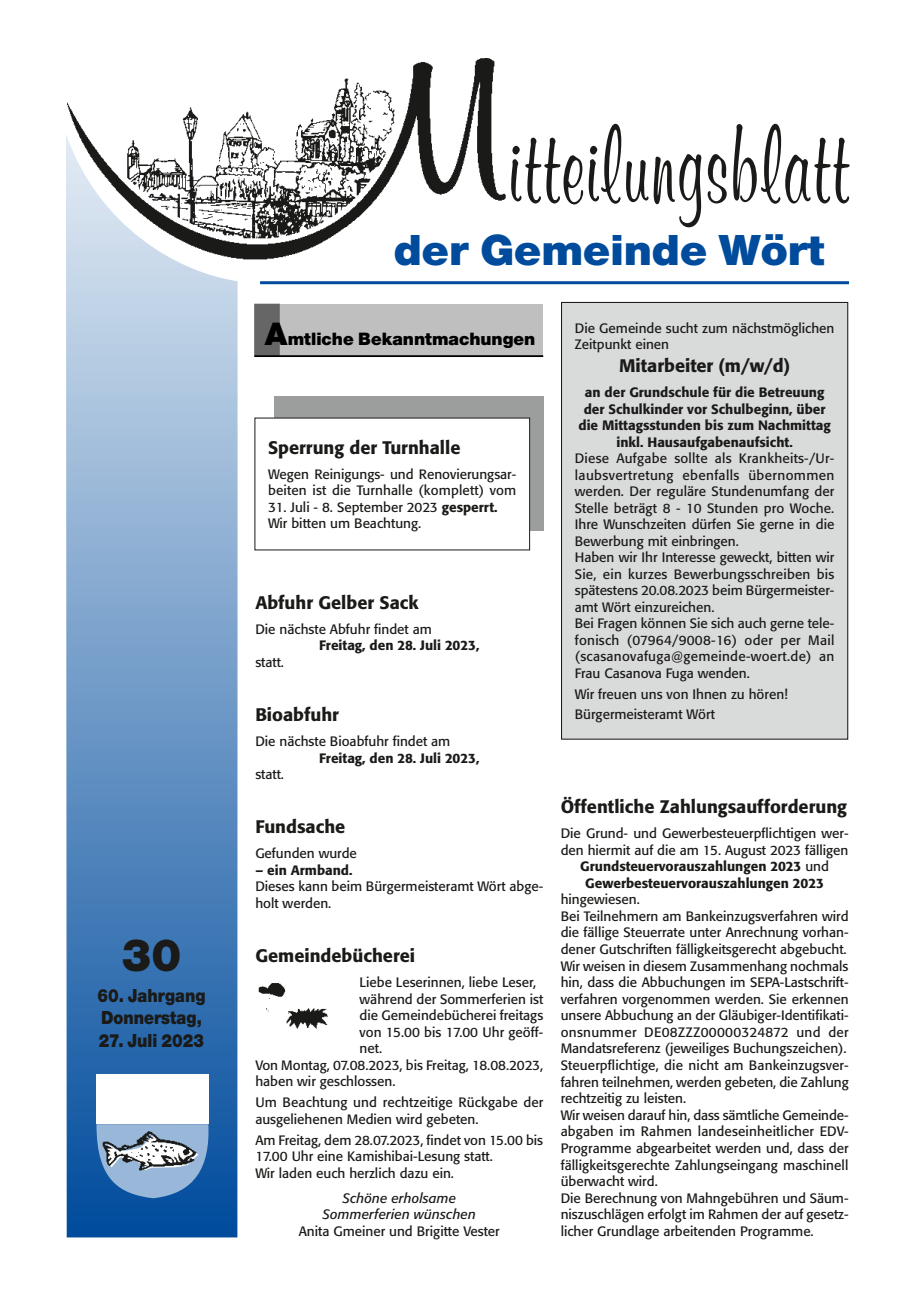
<style>
.page{position:relative;width:915px;height:1297px;background:#fff}
.page>*{position:absolute;margin:0;border:0;box-sizing:border-box;transform-origin:0 0}
.t1{font:120.3px "Murray Hill D";letter-spacing:.02em;color:#1a1a18;scale:.67 1}
.t2{font:900 48px "Nimbus Sans Novus T";color:#1a1a18}
.t3{font:900 45px "Nimbus Sans Novus T";color:#004b9c;scale:1.04 1}
.t4{font:900 19.5px/22.5px "Nimbus Sans Novus T";color:#1a1a18;scale:.88 1}
.t5{font:900 18.45px "Nimbus Sans Novus T";color:#000}
.t6{font:500 18px "Formata";color:#1a1a18}
.t7{font:13.5px/16.6px "Formata";color:#1a1a18}
.t8{font:500 13.5px/16.5px "Formata";color:#1a1a18;text-align:center}
.t9{font:italic 13.5px/16.5px "Formata";letter-spacing:.01em;color:#1a1a18;text-align:center}
.s1{font-size:33.45px}
.s2{font-weight:500}
</style>
<div class="page">
<svg style="left:66px;top:274px;width:171px;height:963px"></svg>
<div style="left:254px;top:303px;width:289px;height:56px;background:#f7f7f7"></div>
<div style="left:254px;top:304px;width:289px;height:52px;background:#bfbfbf"></div>
<div style="left:254px;top:304px;width:26px;height:52px;background:#666"></div>
<hr style="left:254px;top:355px;width:289px;height:2px;background:#000">
<div style="left:275px;top:396px;width:269px;height:135px;background:#9c9d9d"></div>
<div style="left:255px;top:418px;width:274px;height:132px;background:#fff"></div>
<img style="left:258px;top:983px;width:70px;height:46px">
<div style="left:561px;top:302px;width:286px;height:437px;background:#d9dada"></div>
<div style="left:561px;top:302px;width:287px;height:438px;border:1px solid #1a1a18"></div>
<hr style="left:260px;top:281px;width:588px;height:3px;background:#004b9c">
<img style="left:66px;top:58px;width:440px;height:216px">
<img style="left:84px;top:1060px;width:135px;height:148px">
<div style="left:96px;top:1074px;width:112px;height:50px;background:#fff"></div>
<h2 class="t2" style="left:122px;top:926px;width:61px">30</h2>
<h3 class="t4" style="left:97px;top:983px;width:124px">60. Jahrgang<br>Donnerstag,</h3>
<h3 class="t4" style="left:99px;top:1028px;width:121px">27. Juli 2023</h3>
<h1 class="t1" style="left:507px;top:91px;width:510px">itteilungsblatt</h1>
<h3 class="t3" style="left:393px;top:224px;width:416px">der Gemeinde Wört</h3>
<h3 class="t5" style="left:265px;top:328px;width:272px"><span class="s1">A</span>mtliche Bekanntmachungen</h3>
<h3 class="t6" style="left:268px;top:436px;width:194px">Sperrung der Turnhalle</h3>
<p class="t7" style="left:268px;top:466px;width:250px">Wegen Reinigungs- und Renovierungsar&shy;beiten ist die Turnhalle (komplett) vom</p>
<p class="t7" style="left:268px;top:499px;width:231px">31. Juli - 8. September 2023 <span class="s2">gesperrt.<br></span>Wir bitten um Beachtung.</p>
<h3 class="t6" style="left:255px;top:591px;width:165px">Abfuhr Gelber Sack</h3>
<p class="t7" style="left:255px;top:621px;width:178px">Die nächste Abfuhr findet am</p>
<p class="t8" style="left:319px;top:637px;width:162px">Freitag, den 28. Juli 2023,</p>
<p class="t7" style="left:255px;top:654px;width:30px">statt.</p>
<h3 class="t6" style="left:255px;top:704px;width:85px">Bioabfuhr</h3>
<p class="t7" style="left:255px;top:733px;width:196px">Die nächste Bioabfuhr findet am</p>
<p class="t8" style="left:319px;top:749px;width:162px">Freitag, den 28. Juli 2023,</p>
<p class="t7" style="left:255px;top:766px;width:30px">statt.</p>
<h3 class="t6" style="left:255px;top:816px;width:91px">Fundsache</h3>
<p class="t7" style="left:255px;top:845px;width:103px">Gefunden wurde</p>
<p class="t8" style="left:255px;top:862px;width:99px">– ein Armband.</p>
<p class="t7" style="left:255px;top:878px;width:289px">Dieses kann beim Bürgermeisteramt Wört abge&shy;holt werden.</p>
<h3 class="t6" style="left:255px;top:945px;width:161px">Gemeindebücherei</h3>
<p class="t7" style="left:359px;top:974px;width:178px">Liebe Leserinnen, liebe Leser,</p>
<p class="t7" style="left:359px;top:990px;width:185px">während der Sommerferien ist</p>
<p class="t7" style="left:359px;top:1007px;width:185px">die Gemeindebücherei freitags</p>
<p class="t7" style="left:359px;top:1023px;width:185px">von 15.00 bis 17.00 Uhr geöff-</p>
<p class="t7" style="left:359px;top:1040px;width:24px">net.</p>
<p class="t7" style="left:255px;top:1056px;width:289px">Von Montag, 07.08.2023, bis Freitag, 18.08.2023,</p>
<p class="t7" style="left:255px;top:1073px;width:142px">haben wir geschlossen.</p>
<p class="t7" style="left:255px;top:1094px;width:289px">Um Beachtung und rechtzeitige Rückgabe der ausgeliehenen Medien wird gebeten.</p>
<p class="t7" style="left:255px;top:1131px;width:289px">Am Freitag, dem 28.07.2023, findet von 15.00 bis<br>17.00 Uhr eine Kamishibai-Lesung statt.<br>Wir laden euch herzlich dazu ein.</p>
<p class="t9" style="left:322px;top:1190px;width:155px">Schöne erholsame<br>Sommerferien wünschen</p>
<p class="t7" style="left:299px;top:1223px;width:202px">Anita Gmeiner und Brigitte Vester</p>
<p class="t7" style="left:574px;top:320px;width:261px">Die Gemeinde sucht zum nächstmöglichen<br>Zeitpunkt einen</p>
<h3 class="t6" style="left:619px;top:355px;width:172px">Mitarbeiter (m/w/d)</h3>
<p class="t8" style="left:578px;top:384px;width:253px">an der Grundschule für die Betreuung der Schulkinder vor Schulbeginn, über die Mittagsstunden bis zum Nachmittag inkl. Hausaufgabenaufsicht.</p>
<p class="t7" style="left:574px;top:450px;width:261px">Diese Aufgabe sollte als Krankheits-/Ur&shy;laubsvertretung ebenfalls übernommen werden. Der reguläre Stundenumfang der Stelle beträgt 8 - 10 Stunden pro Woche.<br>Ihre Wunschzeiten dürfen Sie gerne in die Bewerbung mit einbringen.<br>Haben wir Ihr Interesse geweckt, bitten wir Sie, ein kurzes Bewerbungsschreiben bis spätestens 20.08.2023 beim Bürgermeister&shy;amt Wört einzureichen.<br>Bei Fragen können Sie sich auch gerne tele&shy;fonisch (07964/9008-16) oder per Mail (scasanovafuga@gemeinde-woert.de) an Frau Casanova Fuga wenden.</p>
<p class="t7" style="left:574px;top:683px;width:214px;line-height:20.7px">Wir freuen uns von Ihnen zu hören!<br>Bürgermeisteramt Wört</p>
<h3 class="t6" style="left:560px;top:795px;width:288px">Öffentliche Zahlungsaufforderung</h3>
<p class="t7" style="left:560px;top:825px;width:289px;text-align:center">Die Grund- und Gewerbesteuerpflichtigen wer&shy;den hiermit auf die am 15. August 2023 fälligen <span class="s2">Grundsteuervorauszahlungen 2023</span> und <span class="s2">Gewerbesteuervorauszahlungen 2023</span></p>
<p class="t7" style="left:560px;top:891px;width:289px">hingewiesen.<br>Bei Teilnehmern am Bankeinzugsverfahren wird die fällige Steuerrate unter Anrechnung vorhan&shy;dener Gutschriften fälligkeitsgerecht abgebucht.<br>Wir weisen in diesem Zusammenhang nochmals hin, dass die Abbuchungen im SEPA-Lastschrift&shy;verfahren vorgenommen werden. Sie erkennen unsere Abbuchung an der Gläubiger-Identifikati&shy;onsnummer DE08ZZZ00000324872 und der Mandatsreferenz (jeweiliges Buchungszeichen).<br>Steuerpflichtige, die nicht am Bankeinzugsver&shy;fahren teilnehmen, werden gebeten, die Zahlung rechtzeitig zu leisten.<br>Wir weisen darauf hin, dass sämtliche Gemeinde&shy;abgaben im Rahmen landeseinheitlicher EDV-Programme abgearbeitet werden und, dass der fälligkeitsgerechte Zahlungseingang maschinell überwacht wird.<br>Die Berechnung von Mahngebühren und Säum&shy;niszuschlägen erfolgt im Rahmen der auf gesetz&shy;licher Grundlage arbeitenden Programme.</p>
</div>
